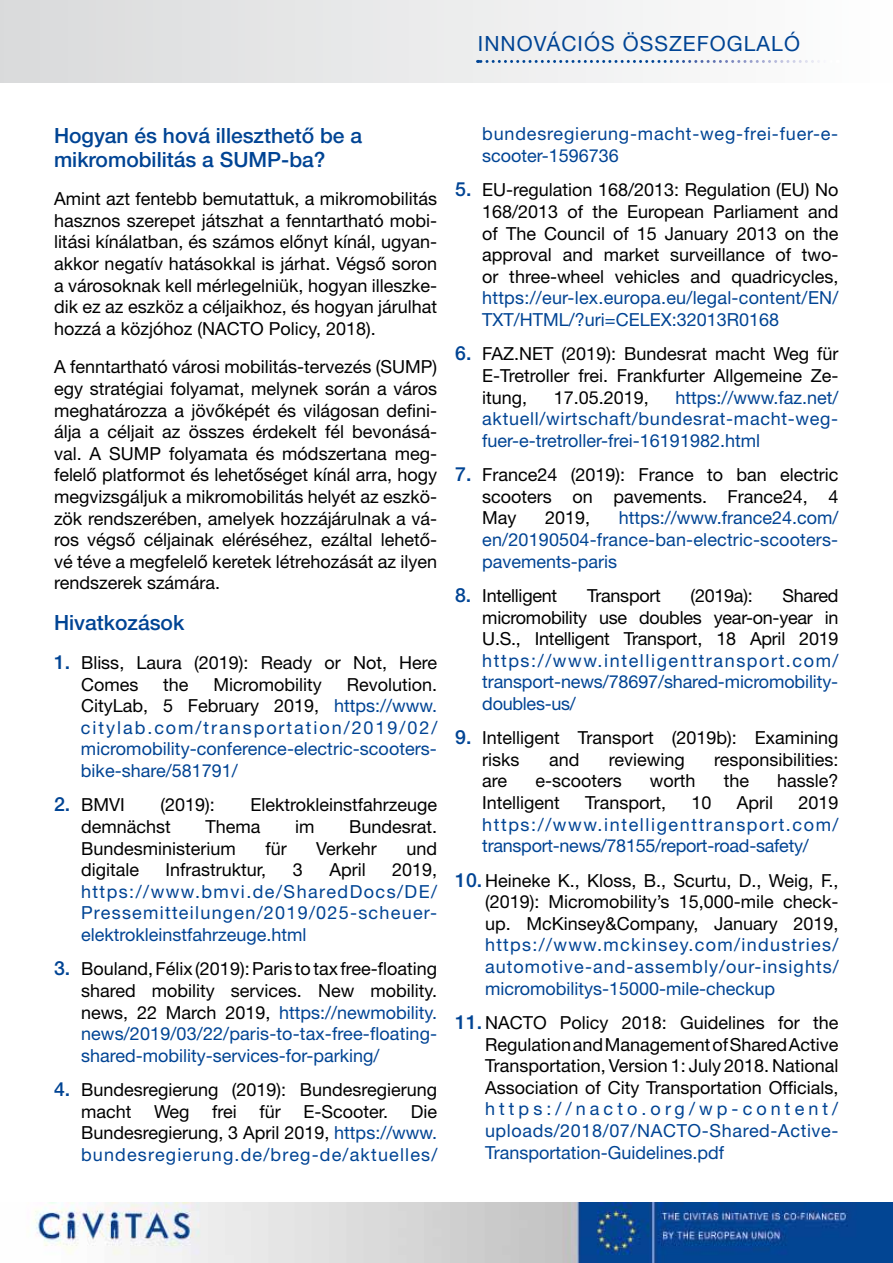
<style>
.page{position:relative;width:893px;height:1263px;background:#fff}
.page>*{position:absolute;margin:0;border:0;box-sizing:border-box;transform-origin:0 0}
.t1{font:500 21px/24px "Helvetica Neue LT Pro";color:#004494}
.t2{font:21px "Helvetica Neue LT Pro";letter-spacing:.05em;color:#004494}
.t3{font:500 19.5px "Helvetica Neue LT Pro";color:#004494}
.t4{font:18px/21.6px "Helvetica Neue LT Pro";color:#000;text-align:justify}
.t5{font:18px/21.6px "Helvetica Neue LT Pro";color:#004494;text-align:justify}
.t6{font:18px/21.6px "Helvetica Neue LT Pro";letter-spacing:.035em;color:#004494}
.t7{font:18px/21.6px "Helvetica Neue LT Pro";letter-spacing:.045em;color:#004494}
.t8{font:18px/21.6px "Helvetica Neue LT Pro";letter-spacing:.2em;color:#004494}
.s1{font-weight:500;font-size:19.5px;color:#004494}
.s2{color:#000}
.s3{font-weight:500;font-size:19.5px}
.s4{font-weight:400;font-size:18px;color:#000}
</style>
<div class="page">
<img style="left:33px;top:1203px;width:860px;height:60px">
<div style="left:0;top:0;width:893px;height:82px;background:linear-gradient(to right,#d9dadb,#fefefe)"></div>
<svg style="left:477px;top:60px;width:354px;height:3px"></svg>
<p class="t2" style="left:478px;top:31px;width:324px">Innováci ós összefoglaló</p>
<p class="t1" style="left:54px;top:123px;width:310px">Hogyan és hová illeszthető be a mikromobilitás a SUMP-ba?</p>
<p class="t4" style="left:54px;top:188px;width:385px">Amint azt fentebb bemutattuk, a mikromobilitás hasznos szerepet játszhat a fenntartható mobi&shy;litási kínálatban, és számos előnyt kínál, ugyan&shy;akkor negatív hatásokkal is járhat. Végső soron a városoknak kell mérlegelniük, hogyan illeszke&shy;dik ez az eszköz a céljaikhoz, és hogyan járulhat hozzá a közjóhoz (NAC</p>
<p class="t4" style="left:54px;top:309px;width:385px;line-height:38.5px;text-indent:186px">TO Policy, 2018).<br>A fenntartható városi mobilitás-tervezés (SUMP)</p>
<p class="t4" style="left:54px;top:378px;width:385px">egy stratégiai folyamat, melynek során a város meghatározza a jövőképét és világosan defini&shy;álja a céljait az összes érdekelt fél bevonásá&shy;val. A SUMP folyamata és módszertana meg&shy;felelő platformot és lehetőséget kínál arra, hogy megvizsgáljuk a mikromobilitás helyét az eszkö&shy;zök rendszerében, amelyek hozzájárulnak a vá&shy;ros végső céljainak eléréséhez, ezáltal lehető&shy;vé téve a megfelelő keretek létrehozását az ilyen rendszerek számára.</p>
<p class="t1" style="left:54px;top:611px;width:132px">Hivatkozások</p>
<p class="t4" style="left:81px;top:652px;width:358px;text-indent:-27px"><span class="s1">1.</span> Bliss, Laura (2019): Ready or Not, Here<br>Comes</p>
<p class="t5" style="left:81px;top:673px;width:358px;text-indent:266px"><span class="s2">Revolution.<br>CityLab, 5 February 2019,</span> https://www. citylab.com/transportation/2019/02/ micromobility-conference-electric-scooters&shy;bike-share/581791/</p>
<p class="t4" style="left:54px;top:794px;width:72px"><span class="s1">2.</span> BMVI</p>
<p class="t4" style="left:160px;top:794px;width:56px">(2019):</p>
<p class="t4" style="left:251px;top:794px;width:188px">Elektrokleinstfahrzeuge</p>
<p class="t4" style="left:81px;top:815px;width:91px">demnächst</p>
<p class="t4" style="left:205px;top:815px;width:57px">Thema</p>
<p class="t4" style="left:295px;top:815px;width:21px">im</p>
<p class="t4" style="left:349px;top:815px;width:90px">Bundesrat.</p>
<p class="t4" style="left:81px;top:837px;width:156px">Bundesministerium</p>
<p class="t4" style="left:265px;top:837px;width:23px">für</p>
<p class="t4" style="left:316px;top:837px;width:62px">Verkehr</p>
<p class="t4" style="left:407px;top:837px;width:32px">und</p>
<p class="t4" style="left:81px;top:859px;width:59px">digitale</p>
<p class="t4" style="left:166px;top:859px;width:102px">Infrastruktur,</p>
<p class="t4" style="left:293px;top:859px;width:12px">3</p>
<p class="t4" style="left:329px;top:859px;width:38px">April</p>
<p class="t4" style="left:392px;top:859px;width:47px">2019,</p>
<p class="t5" style="left:81px;top:880px;width:358px">https://www.bmvi.de/SharedDocs/DE/ Pressemitteilungen/2019/025-scheuer&shy;elektrokleinstfahrzeuge.html</p>
<p class="t5" style="left:81px;top:958px;width:358px;text-indent:-27px"><span class="s3">3.</span> <span class="s2">Bouland, Félix (2019): Paris to tax free-floating shared mobility services. New mobility. news, 22 March 2019,</span> https://newmobility. news/2019/03/22/paris-to-tax-free-floating&shy;shared-mobility-services-for-parking/</p>
<p class="t4" style="left:81px;top:1079px;width:358px;text-indent:-27px"><span class="s1">4.</span> Bundesregierung (2019): Bundesregierung macht</p>
<p class="t4" style="left:163px;top:673px;width:27px">the</p>
<p class="t4" style="left:214px;top:673px;width:110px">Micromobility</p>
<p class="t4" style="left:154px;top:1100px;width:37px">Weg</p>
<p class="t4" style="left:212px;top:1100px;width:26px">frei</p>
<p class="t4" style="left:260px;top:1100px;width:23px">für</p>
<p class="t4" style="left:304px;top:1100px;width:86px">E-Scooter.</p>
<p class="t5" style="left:81px;top:1100px;width:358px;text-indent:330px"><span class="s2">Die Bundesregierung, 3 April 2019,</span> https://www. bundesregierung.de/breg-de/aktuelles/</p>
<p class="t7" style="left:482px;top:123px;width:358px">bundesregierung-macht-weg-frei-fuer-e&shy;scooter-1596736</p>
<p class="t4" style="left:482px;top:179px;width:358px;text-indent:-27px"><span class="s1">5.</span> EU-regulation 168/2013: Regulation (EU) No 168/2013 of the European Parliament and of The Council of 15 January 2013 on the approval and market surveillance of two&shy;or three-wheel vehicles and quadricycles,</p>
<p class="t5" style="left:482px;top:287px;width:358px">https://eur-lex.europa.eu/legal-content/EN/<br>TXT/HTML/?uri=CELE</p>
<p class="t5" style="left:661px;top:309px;width:120px">X:32013R0168</p>
<p class="t4" style="left:482px;top:343px;width:358px;text-indent:-27px"><span class="s1">6.</span> FAZ.NET (2019): Bundesrat macht Weg für E-Tretroller frei. Frankfurter Allgemeine Ze&shy;itung,</p>
<p class="t5" style="left:482px;top:386px;width:358px;text-indent:193px">https://www.faz.net/ aktuell/wirtschaft/bundesrat-macht-weg&shy;fuer-e-tretroller-frei-16191982.html</p>
<p class="t4" style="left:482px;top:464px;width:358px;text-indent:-27px"><span class="s1">7.</span> France24 (2019): France to ban electric scooters on pavements. France24, 4<br>May</p>
<p class="t4" style="left:554px;top:386px;width:97px">17.05.2019,</p>
<p class="t5" style="left:482px;top:507px;width:358px;text-indent:137px">https://www.france24.com/ en/20190504-france-ban-electric-scooters&shy;pavements-paris</p>
<p class="t4" style="left:455px;top:584px;width:103px"><span class="s1">8.</span> Intelligent</p>
<p class="t4" style="left:587px;top:584px;width:75px">Transport</p>
<p class="t4" style="left:691px;top:584px;width:64px">(2019a):</p>
<p class="t4" style="left:545px;top:507px;width:47px">2019,</p>
<p class="t4" style="left:482px;top:584px;width:358px;text-indent:300px">Shared micromobility use doubles year-on-year in U.S., Intelligent Transport, 18 April 2019</p>
<p class="t5" style="left:482px;top:649px;width:358px">https://www.intelligenttransport.com/ transport-news/78697/shared-micromobility&shy;doubles-us/</p>
<p class="t4" style="left:482px;top:727px;width:358px;text-indent:-27px"><span class="s1">9.</span> Intelligent Transport (2019b): Examining risks</p>
<p class="t4" style="left:549px;top:748px;width:32px">and</p>
<p class="t4" style="left:609px;top:748px;width:77px">reviewing</p>
<p class="t4" style="left:714px;top:748px;width:126px">responsibilities:</p>
<p class="t4" style="left:482px;top:770px;width:27px">are</p>
<p class="t4" style="left:535px;top:770px;width:88px">e-scooters</p>
<p class="t4" style="left:650px;top:770px;width:47px">worth</p>
<p class="t4" style="left:724px;top:770px;width:27px">the</p>
<p class="t4" style="left:777px;top:770px;width:63px">hassle?</p>
<p class="t4" style="left:482px;top:792px;width:79px">Intelligent</p>
<p class="t4" style="left:585px;top:792px;width:83px">Transport,</p>
<p class="t4" style="left:691px;top:792px;width:22px">10</p>
<p class="t4" style="left:737px;top:792px;width:38px">April</p>
<p class="t4" style="left:798px;top:792px;width:42px">2019</p>
<p class="t6" style="left:482px;top:813px;width:358px">https://www.intelligenttransport.com/ transport-news/78155/report-road-safety/</p>
<p class="t4" style="left:485px;top:869px;width:355px;text-indent:-30px"><span class="s1">10.</span> Heineke K., Kloss, B., Scurtu, D., Weig, F., (2019): Micromobility’s 15,000-mile check&shy;up. McKinsey&amp;Company, January 2019,</p>
<p class="t5" style="left:485px;top:934px;width:355px">https://www.mckinsey.com/industries/ automotive-and-assembly/our-insights/ micromobilitys-15000-mile-checkup</p>
<p class="t3" style="left:455px;top:1010px;width:43px">11. <span class="s4">NAC</span></p>
<p class="t4" style="left:485px;top:1011px;width:355px;text-indent:38px">TO Policy 2018: Guidelines for the Regulation and Management of Shared Active Transportation, Version 1: July 2018. National Association of City Transportation Officials,</p>
<p class="t8" style="left:485px;top:1098px;width:355px">https://nacto.org/wp-content/ uploads/2018/07/NAC</p>
<p class="t5" style="left:485px;top:1119px;width:355px;text-indent:192px">TO-Shared-Active-<br>Transportation-Guidelines.pdf</p>
</div>
